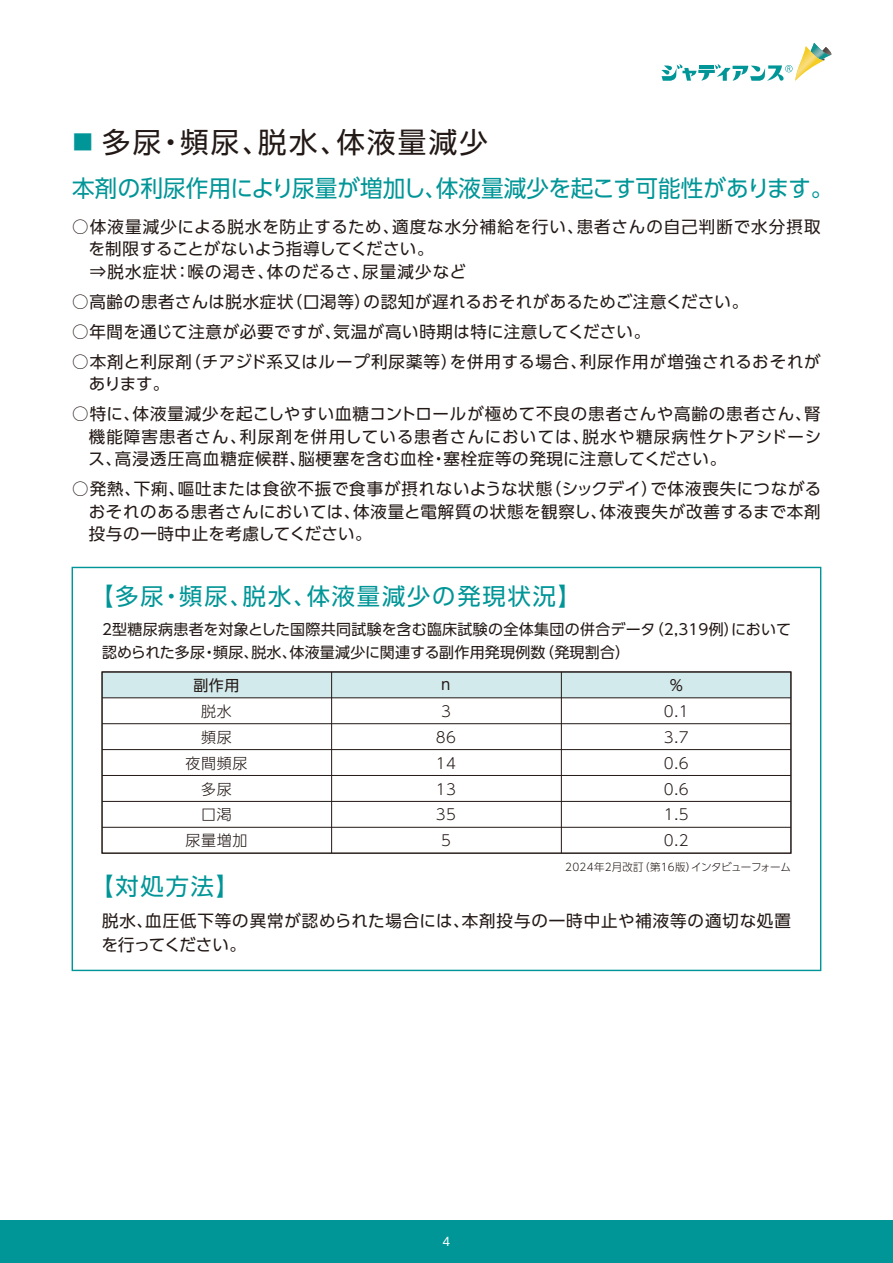
<style>
.page{position:relative;width:893px;height:1263px;background:#fff}
.page>*{position:absolute;margin:0;border:0;box-sizing:border-box;transform-origin:0 0}
.t1{font:28.5px "UD Shin Go Pro";letter-spacing:.08em;color:#231916}
.t2{font:23.25px "UD Shin Go Pro";letter-spacing:.005em;color:#009597}
.t3{font:23.25px "UD Shin Go Pro";letter-spacing:.08em;color:#009597}
.t4{font:16.5px/22.5px "UD Shin Go Pro";letter-spacing:.04em;color:#231916}
.t5{font:16.5px "UD Shin Go Pro";letter-spacing:.06em;color:#231916}
.t6{font:16.5px "UD Shin Go Pro";letter-spacing:.07em;color:#231916}
.t7{font:16.5px "UD Shin Go Pro";color:#231916}
.t8{font:15px/22.8px "UD Shin Go Pro";letter-spacing:.015em;color:#231916}
.t9{font:300 15px/25.8px "UD Shin Go Pro";letter-spacing:.04em;color:#231916;text-align:center}
.t10{font:11.7px "UD Shin Go NT Pro";color:#fff}
.t11{font:300 10.5px "UD Shin Go Pro";letter-spacing:.01em;color:#231916}
.s1{font-family:"Koz Go Pr 6 N";font-size:21.3px;color:#009597}
</style>
<div class="page">
<svg style="left:661px;top:43px;width:171px;height:38px"></svg>
<img style="left:795px;top:46px;width:24px;height:35px">
<div style="left:0;top:1220px;width:893px;height:43px;background:#009597"></div>
<div style="left:102px;top:672px;width:689px;height:26px;background:#d2eaeb"></div>
<hr style="left:102px;top:827px;width:689px;height:1px;background:#231916">
<hr style="left:102px;top:801px;width:689px;height:1px;background:#231916">
<hr style="left:102px;top:775px;width:689px;height:1px;background:#231916">
<hr style="left:102px;top:749px;width:689px;height:1px;background:#231916">
<hr style="left:102px;top:723px;width:689px;height:1px;background:#231916">
<hr style="left:102px;top:697px;width:689px;height:1px;background:#231916">
<hr style="left:561px;top:672px;width:1px;height:181px;background:#231916">
<hr style="left:331px;top:672px;width:1px;height:181px;background:#231916">
<div style="left:102px;top:671px;width:689px;height:183px;border:1px solid #231916"></div>
<h1 class="t1" style="left:72px;top:119px;width:417px"><span class="s1">■</span> 多尿・頻尿、脱水、体液量減少</h1>
<h2 class="t2" style="left:72px;top:169px;width:763px">本剤の利尿作用により尿量が増加し、体液量減少を起こす可能性があります。</h2>
<p class="t5" style="left:72px;top:213px;width:750px">○体液量減少による脱水を防止するため、適度な水分補給を行い、患者さんの自己判断で水分摂取</p>
<p class="t7" style="left:88px;top:235px;width:347px">を制限することがないよう指導してください。</p>
<p class="t6" style="left:72px;top:258px;width:395px">　⇒脱水症状：喉の渇き、体のだるさ、尿量減少など</p>
<p class="t4" style="left:72px;top:290px;width:677px">○高齢の患者さんは脱水症状（口渇等）の認知が遅れるおそれがあるためご注意ください。</p>
<p class="t4" style="left:72px;top:320px;width:579px">○年間を通じて注意が必要ですが、気温が高い時期は特に注意してください。</p>
<p class="t4" style="left:89px;top:350px;width:733px;text-indent:-16px">○本剤と利尿剤（チアジド系又はループ利尿薬等）を併用する場合、利尿作用が増強されるおそれがあります。</p>
<p class="t4" style="left:89px;top:402px;width:734px;text-align:justify;text-indent:-16px">○特に、体液量減少を起こしやすい血糖コントロールが極めて不良の患者さんや高齢の患者さん、腎機能障害患者さん、利尿剤を併用している患者さんにおいては、脱水や糖尿病性ケトアシドーシス、高浸透圧高血糖症候群、脳梗塞を含む血栓・塞栓症等の発現に注意してください。</p>
<p class="t4" style="left:89px;top:477px;width:734px;text-align:justify;text-indent:-16px">○発熱、下痢、嘔吐または食欲不振で食事が摂れないような状態（シックデイ）で体液喪失につながるおそれのある患者さんにおいては、体液量と電解質の状態を観察し、体液喪失が改善するまで本剤投与の一時中止を考慮してください。</p>
<h2 class="t3" style="left:90px;top:577px;width:492px">【多尿・頻尿、脱水、体液量減少の発現状況】</h2>
<p class="t8" style="left:102px;top:618px;width:691px">2型糖尿病患者を対象とした国際共同試験を含む臨床試験の全体集団の併合データ（2,319例）において認められた多尿・頻尿、脱水、体液量減少に関連する副作用発現例数（発現割合）</p>
<p class="t8" style="left:193px;top:674px;width:48px">副作用</p>
<p class="t9" style="left:186px;top:698px;width:63px">脱水<br>頻尿<br>夜間頻尿多尿<br>口渇<br>尿量増加</p>
<p class="t8" style="left:441px;top:672px;width:11px">n</p>
<p class="t9" style="left:436px;top:698px;width:22px">3<br>86<br>14<br>13<br>35<br>5</p>
<p class="t8" style="left:670px;top:674px;width:15px">%</p>
<p class="t9" style="left:664px;top:698px;width:26px;text-align:justify">0.1<br>3.7<br>0.6<br>0.6<br>1.5<br>0.2</p>
<p class="t11" style="left:565px;top:858px;width:227px">2024年2月改訂（第16版）インタビューフォーム</p>
<h2 class="t2" style="left:90px;top:867px;width:150px">【対処方法】</h2>
<p class="t4" style="left:102px;top:908px;width:691px;line-height:24px">脱水、血圧低下等の異常が認められた場合には、本剤投与の一時中止や補液等の適切な処置を行ってください。</p>
<p class="t10" style="left:443px;top:1232px;width:9px">4</p>
</div>
